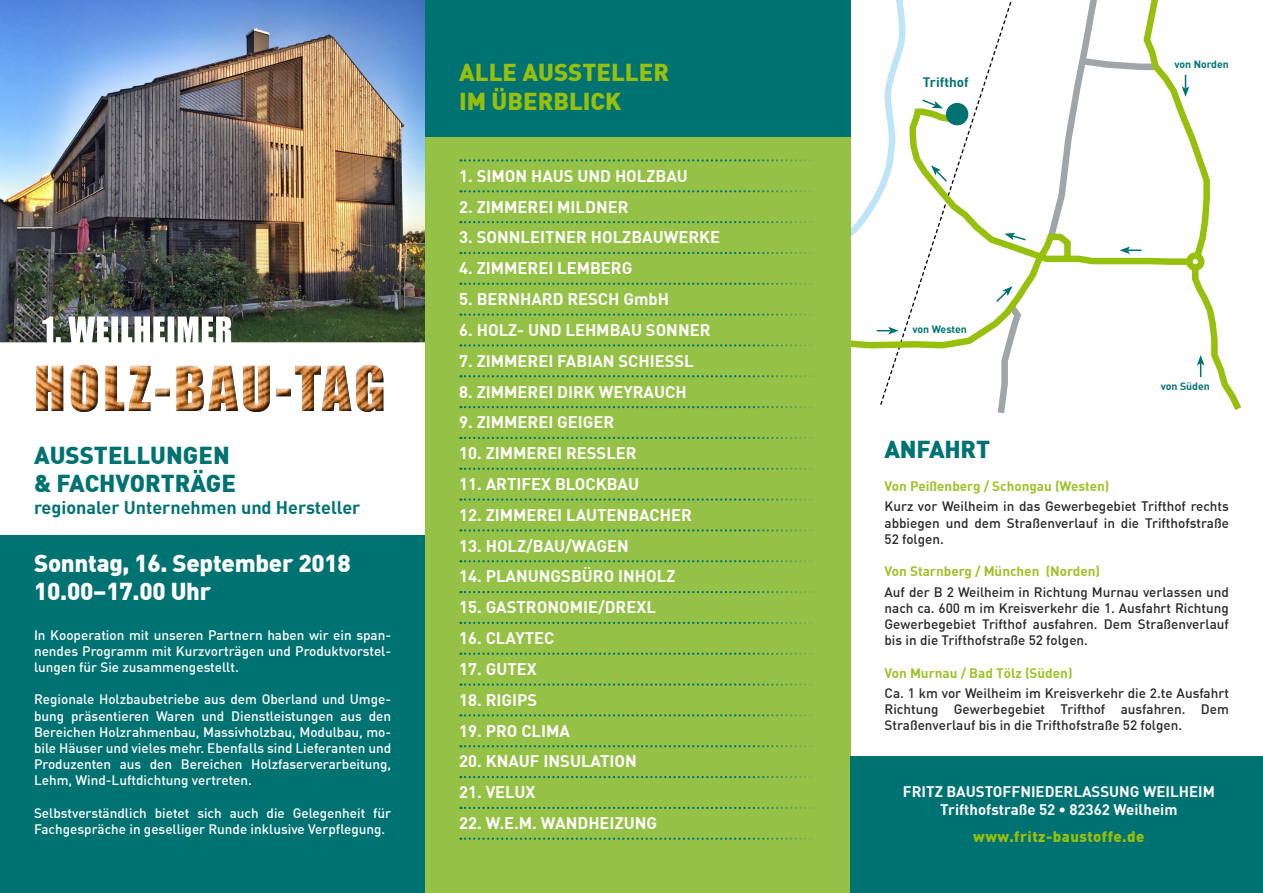
<style>
.page{position:relative;width:1263px;height:893px;background:#fff}
.page>*{position:absolute;margin:0;border:0;box-sizing:border-box;transform-origin:0 0}
.t1{font:900 24px/28.8px "DIN";letter-spacing:-.01em;color:#fff}
.t2{font:900 24px/28.8px "DIN";color:#007272}
.t3{font:900 24px/28.8px "DIN";color:#97bf0d}
.t4{font:700 18px "DIN";color:#007272}
.t5{font:700 16.5px "DIN";color:#fff}
.t6{font:700 15px/18px "DIN";color:#fff;text-align:center}
.t7{font:900 15px "DIN";letter-spacing:.03em;color:#97bf0d}
.t8{font:500 13.5px/16.2px "DIN";color:#fff;text-align:justify}
.t9{font:500 13.5px/16.2px "DIN";color:#282829;text-align:justify}
.t10{font:700 13.5px "DIN";color:#9ec227}
.t11{font:700 13.5px "DIN";color:#007272}
.t12{font:700 10.5px "DIN";color:#007272}
.s1{font-weight:900}
</style>
<div class="page">
<svg style="left:850px;top:0;width:392px;height:420px"></svg>
<div style="left:0;top:536px;width:425px;height:357px;background:#007272"></div>
<img style="left:0;top:0;width:425px;height:342px">
<div style="left:425px;top:0;width:425px;height:893px;background:#96c147"></div>
<div style="left:425px;top:0;width:425px;height:136px;background:#007272"></div>
<svg style="left:460px;top:159px;width:353px;height:3px"></svg>
<svg style="left:460px;top:190px;width:353px;height:2px"></svg>
<svg style="left:460px;top:221px;width:353px;height:2px"></svg>
<svg style="left:460px;top:252px;width:353px;height:2px"></svg>
<svg style="left:460px;top:283px;width:353px;height:2px"></svg>
<svg style="left:460px;top:313px;width:353px;height:3px"></svg>
<svg style="left:460px;top:344px;width:353px;height:3px"></svg>
<svg style="left:460px;top:375px;width:353px;height:2px"></svg>
<svg style="left:460px;top:406px;width:353px;height:2px"></svg>
<svg style="left:460px;top:437px;width:353px;height:2px"></svg>
<svg style="left:460px;top:468px;width:353px;height:2px"></svg>
<svg style="left:460px;top:498px;width:353px;height:3px"></svg>
<svg style="left:460px;top:529px;width:353px;height:2px"></svg>
<svg style="left:460px;top:560px;width:353px;height:2px"></svg>
<svg style="left:460px;top:591px;width:353px;height:2px"></svg>
<svg style="left:460px;top:622px;width:353px;height:2px"></svg>
<svg style="left:460px;top:653px;width:353px;height:2px"></svg>
<svg style="left:460px;top:683px;width:353px;height:3px"></svg>
<svg style="left:460px;top:714px;width:353px;height:2px"></svg>
<svg style="left:460px;top:745px;width:353px;height:2px"></svg>
<svg style="left:460px;top:776px;width:353px;height:2px"></svg>
<svg style="left:460px;top:807px;width:353px;height:2px"></svg>
<svg style="left:460px;top:838px;width:353px;height:2px"></svg>
<div style="left:34px;top:363px;width:351px;height:50px;background:#000;opacity:.75"></div>
<div style="left:850px;top:757px;width:413px;height:136px;background:#007272"></div>
<h1 class="t2" style="left:34px;top:439px;width:204px">AUSSTELLUNGEN &amp; FACHVORTRÄGE</h1>
<h2 class="t4" style="left:34px;top:496px;width:328px">regionaler Unternehmen und Hersteller</h2>
<h1 class="t1" style="left:34px;top:547px;width:318px">Sonntag, 16. September 2018<br>10.00–17.00 Uhr</h1>
<p class="t8" style="left:34px;top:626px;width:359px">In Kooperation mit unseren Partnern haben wir ein span&shy;nendes Programm mit Kurzvorträgen und Produktvorstel&shy;lungen für Sie zusammengestellt.</p>
<p class="t8" style="left:34px;top:691px;width:359px">Regionale Holzbaubetriebe aus dem Oberland und Umge&shy;bung präsentieren Waren und Dienstleistungen aus den Bereichen Holzrahmenbau, Massivholzbau, Modulbau, mo&shy;bile Häuser und vieles mehr. Ebenfalls sind Lieferanten und Produzenten aus den Bereichen Holzfaserverarbeitung, Lehm, Wind-Luftdichtung vertreten.</p>
<p class="t8" style="left:34px;top:804px;width:359px">Selbstverständlich bietet sich auch die Gelegenheit für<br>Fachgespräche in geselliger Runde inklusive Verpflegung.</p>
<h1 class="t3" style="left:459px;top:56px;width:211px">ALLE AUSSTELLER<br>IM ÜBERBLICK</h1>
<p class="t5" style="left:459px;top:165px;width:230px">1. SIMON HAUS UND HOLZBAU</p>
<p class="t5" style="left:459px;top:196px;width:171px">2. ZIMMEREI MILDNER</p>
<p class="t5" style="left:459px;top:227px;width:262px">3. SONNLEITNER HOLZBAUWERKE</p>
<p class="t5" style="left:459px;top:257px;width:175px">4. ZIMMEREI LEMBERG</p>
<p class="t5" style="left:459px;top:288px;width:211px">5. BERNHARD RESCH GmbH</p>
<p class="t5" style="left:459px;top:319px;width:253px">6. HOLZ- UND LEHMBAU SONNER</p>
<p class="t5" style="left:459px;top:350px;width:236px">7. ZIMMEREI FABIAN SCHIESSL</p>
<p class="t5" style="left:459px;top:381px;width:229px">8. ZIMMEREI DIRK WEYRAUCH</p>
<p class="t5" style="left:459px;top:412px;width:157px">9. ZIMMEREI GEIGER</p>
<p class="t5" style="left:459px;top:442px;width:179px">10. ZIMMEREI RESSLER</p>
<p class="t5" style="left:459px;top:473px;width:181px">11. ARTIFEX BLOCKBAU</p>
<p class="t5" style="left:459px;top:504px;width:234px">12. ZIMMEREI LAUTENBACHER</p>
<p class="t5" style="left:459px;top:535px;width:171px">13. HOLZ/BAU/WAGEN</p>
<p class="t5" style="left:459px;top:566px;width:218px">14. PLANUNGSBÜRO INHOLZ</p>
<p class="t5" style="left:459px;top:596px;width:198px">15. GASTRONOMIE/DREXL</p>
<p class="t5" style="left:459px;top:627px;width:97px">16. CLAYTEC</p>
<p class="t5" style="left:459px;top:658px;width:79px">17. GUTEX</p>
<p class="t5" style="left:459px;top:689px;width:80px">18. RIGIPS</p>
<p class="t5" style="left:459px;top:720px;width:112px">19. PRO CLIMA</p>
<p class="t5" style="left:459px;top:751px;width:179px">20. KNAUF INSULATION</p>
<p class="t5" style="left:459px;top:781px;width:78px">21. VELUX</p>
<p class="t5" style="left:459px;top:812px;width:199px">22. W.E.M. WANDHEIZUNG</p>
<p class="t11" style="left:923px;top:73px;width:48px">Trifthof</p>
<p class="t12" style="left:912px;top:323px;width:56px">von Westen</p>
<p class="t12" style="left:1174px;top:57px;width:56px">von Norden</p>
<p class="t12" style="left:1161px;top:380px;width:51px">von Süden</p>
<h1 class="t2" style="left:884px;top:434px;width:107px">ANFAHRT</h1>
<p class="t10" style="left:884px;top:477px;width:226px">Von Peißenberg / Schongau (Westen)</p>
<p class="t9" style="left:884px;top:498px;width:346px">Kurz vor Weilheim in das Gewerbegebiet Trifthof rechts abbiegen und dem Straßenverlauf in die Trifthofstraße 52 folgen.</p>
<p class="t10" style="left:884px;top:562px;width:217px">Von Starnberg / München (Norden)</p>
<p class="t9" style="left:884px;top:583px;width:346px">Auf der B 2 Weilheim in Richtung Murnau verlassen und nach ca. 600 m im Kreisverkehr die 1. Ausfahrt Richtung Gewerbegebiet Trifthof ausfahren. Dem Straßenverlauf bis in die Trifthofstraße 52 folgen.</p>
<p class="t10" style="left:884px;top:664px;width:190px">Von Murnau / Bad Tölz (Süden)</p>
<p class="t9" style="left:884px;top:685px;width:346px">Ca. 1 km vor Weilheim im Kreisverkehr die 2.te Ausfahrt Richtung Gewerbegebiet Trifthof ausfahren. Dem Straßenverlauf bis in die Trifthofstraße 52 folgen.</p>
<p class="t6" style="left:903px;top:782px;width:313px">FRITZ BAUSTOFFNIEDERLASSUNG WEILHEIM<br>Trifthofstraße 52 <span class="s1">•</span> 82362 Weilheim</p>
<p class="t7" style="left:973px;top:826px;width:173px">www.fritz-baustoffe.de</p>
</div>
